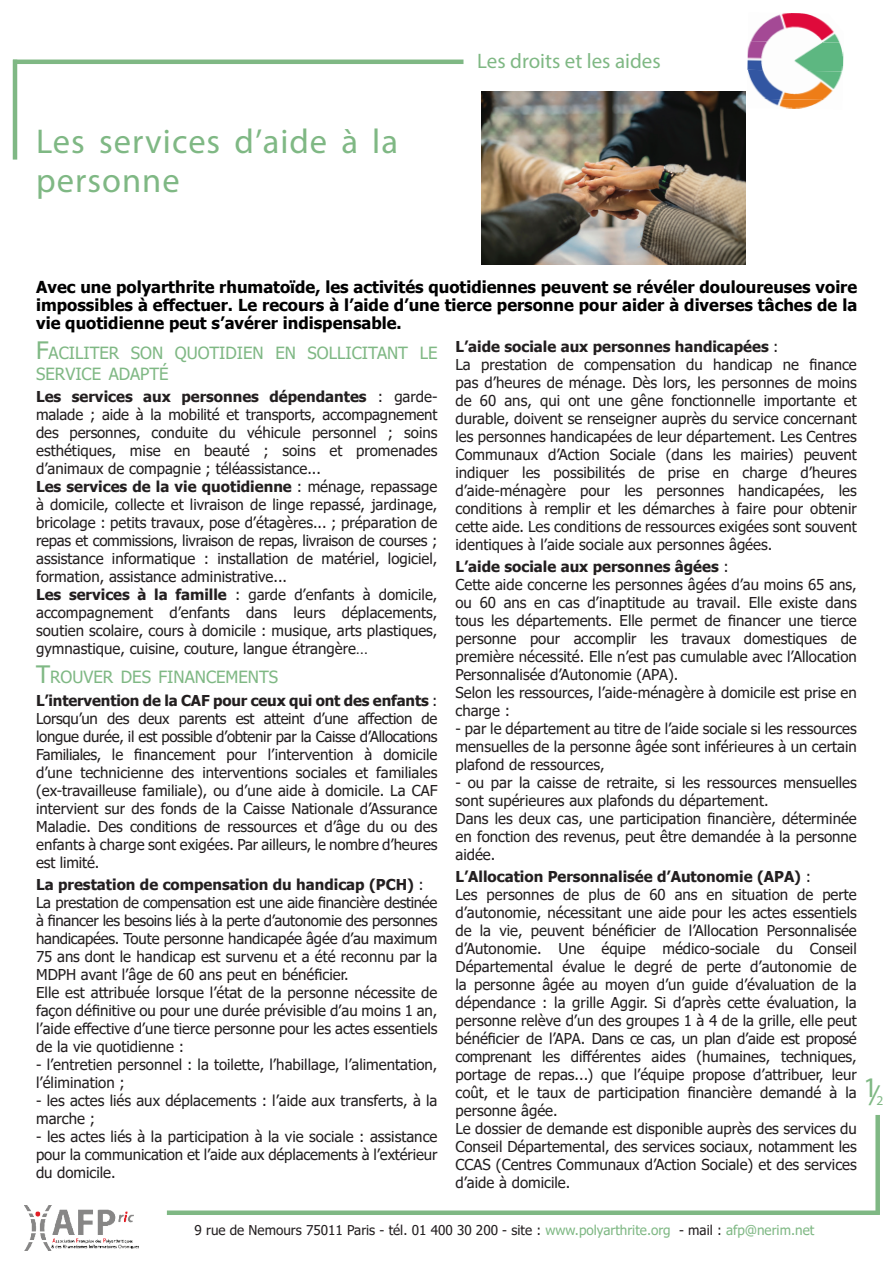
<style>
.page{position:relative;width:893px;height:1263px;background:#fff}
.page>*{position:absolute;margin:0;border:0;box-sizing:border-box;transform-origin:0 0}
.Style_de_paragraphe{font:34.5px/39px "Myriad Pro";letter-spacing:.03em;color:#7fb884}
.t1{font:28.5px "Myriad Pro";color:#7fb884}
.t2{font:21px "Myriad Pro";color:#7fb884}
.Style_de_paragraphe-2{font:16.8px/21px "Tahoma";color:#7fb884}
.t3{font:700 16.5px/18px "Tahoma";color:#000001;text-align:justify}
.Style_de_paragraphe-3{font:15px/18px "Tahoma";color:#231f20;text-align:justify}
.Style_de_paragraphe-4{font:700 15px "Tahoma";color:#231f20}
.t4{font:13.5px "Tahoma";color:#231f20}
.t5{font:13.5px "Myriad Pro";color:#7fb884}
.s1{font-size:24px}
.s2{font-weight:700}
.s3{font-weight:400}
.s4{color:#7fb884}
</style>
<div class="page">
<hr style="left:13px;top:60px;width:450px;height:4px;background:#7fb884">
<hr style="left:13px;top:60px;width:4px;height:100px;background:#7fb884">
<div style="left:167px;top:1210px;width:713px;height:5px;background:#7fb884"></div>
<div style="left:875px;top:1115px;width:5px;height:100px;background:#7fb884"></div>
<img style="left:24px;top:1205px;width:114px;height:45px">
<img style="left:481px;top:91px;width:264px;height:174px">
<img style="left:751px;top:13px;width:89px;height:28px">
<img style="left:747px;top:41px;width:96px;height:68px">
<p class="Style_de_paragraphe" style="left:36px;top:122px;width:363px">Les services d’aide à la personne</p>
<p class="t2" style="left:477px;top:48px;width:185px">Les droits et les aides</p>
<p class="t3" style="left:36px;top:279px;width:823px">Avec une polyarthrite rhumatoïde, les activités quotidiennes peuvent se révéler douloureuses voire impossibles à effectuer. Le recours à l’aide d’une tierce personne pour aider à diverses tâches de la vie quotidienne peut s’avérer indispensable.</p>
<p class="Style_de_paragraphe-2" style="left:36px;top:343px;width:403px"><span class="s1">F</span>ACILITER SON QUOTIDIEN EN SOLLICITANT LE<br>SERVICE ADAPTÉ</p>
<p class="Style_de_paragraphe-3" style="left:36px;top:388px;width:403px"><span class="s2">Les services aux personnes dépendantes</span> : garde&shy;malade ; aide à la mobilité et transports, accompagnement des personnes, conduite du véhicule personnel ; soins esthétiques, mise en beauté ; soins et promenades d’animaux de compagnie ; téléassistance...</p>
<p class="Style_de_paragraphe-3" style="left:36px;top:478px;width:403px"><span class="s2">Les services de la vie quotidienne</span> : ménage, repassage à domicile, collecte et livraison de linge repassé, jardinage, bricolage : petits travaux, pose d’étagères... ; préparation de repas et commissions, livraison de repas, livraison de courses ; assistance informatique : installation de matériel, logiciel, formation, assistance administrative...</p>
<p class="Style_de_paragraphe-3" style="left:36px;top:586px;width:403px"><span class="s2">Les services à la famille</span> : garde d’enfants à domicile, accompagnement d’enfants dans leurs déplacements, soutien scolaire, cours à domicile : musique, arts plastiques, gymnastique, cuisine, couture, langue étrangère…</p>
<p class="Style_de_paragraphe-2" style="left:36px;top:668px;width:244px"><span class="s1">T</span>ROUVER DES FINANCEMENTS</p>
<p class="Style_de_paragraphe-4" style="left:36px;top:690px;width:403px">L’intervention de la CAF pour ceux qui ont des enfants <span class="s3">:</span></p>
<p class="Style_de_paragraphe-3" style="left:36px;top:710px;width:403px">Lorsqu’un des deux parents est atteint d’une affection de longue durée, il est possible d’obtenir par la Caisse d’Allocations Familiales, le financement pour l’intervention à domicile d’une technicienne des interventions sociales et familiales (ex-travailleuse familiale), ou d’une aide à domicile. La CAF intervient sur des fonds de la Caisse Nationale d’Assurance Maladie. Des conditions de ressources et d’âge du ou des enfants à charge sont exigées. Par ailleurs, le nombre d’heures est limité.</p>
<p class="Style_de_paragraphe-4" style="left:36px;top:874px;width:389px">La prestation de compensation du handicap (PCH) <span class="s3">:</span></p>
<p class="Style_de_paragraphe-3" style="left:36px;top:894px;width:403px">La prestation de compensation est une aide financière destinée à financer les besoins liés à la perte d’autonomie des personnes handicapées. Toute personne handicapée âgée d’au maximum 75 ans dont le handicap est survenu et a été reconnu par la MDPH avant l’âge de 60 ans peut en bénéficier.</p>
<p class="Style_de_paragraphe-3" style="left:36px;top:984px;width:403px">Elle est attribuée lorsque l’état de la personne nécessite de façon définitive ou pour une durée prévisible d’au moins 1 an, l’aide effective d’une tierce personne pour les actes essentiels de la vie quotidienne :</p>
<p class="Style_de_paragraphe-3" style="left:36px;top:1056px;width:403px">- l’entretien personnel : la toilette, l’habillage, l’alimentation, l’élimination ;</p>
<p class="Style_de_paragraphe-3" style="left:36px;top:1092px;width:403px">- les actes liés aux déplacements : l’aide aux transferts, à la marche ;</p>
<p class="Style_de_paragraphe-3" style="left:36px;top:1128px;width:403px">- les actes liés à la participation à la vie sociale : assistance pour la communication et l’aide aux déplacements à l’extérieur du domicile.</p>
<p class="Style_de_paragraphe-4" style="left:455px;top:336px;width:324px">L’aide sociale aux personnes handicapées <span class="s3">:</span></p>
<p class="Style_de_paragraphe-3" style="left:455px;top:356px;width:403px">La prestation de compensation du handicap ne finance pas d’heures de ménage. Dès lors, les personnes de moins de 60 ans, qui ont une gêne fonctionnelle importante et durable, doivent se renseigner auprès du service concernant les personnes handicapées de leur département. Les Centres Communaux d’Action Sociale (dans les mairies) peuvent indiquer les possibilités de prise en charge d’heures d’aide-ménagère pour les personnes handicapées, les conditions à remplir et les démarches à faire pour obtenir cette aide. Les conditions de ressources exigées sont souvent identiques à l’aide sociale aux personnes âgées.</p>
<p class="Style_de_paragraphe-4" style="left:455px;top:556px;width:275px">L’aide sociale aux personnes âgées <span class="s3">:</span></p>
<p class="Style_de_paragraphe-3" style="left:455px;top:576px;width:403px">Cette aide concerne les personnes âgées d’au moins 65 ans, ou 60 ans en cas d’inaptitude au travail. Elle existe dans tous les départements. Elle permet de financer une tierce personne pour accomplir les travaux domestiques de première nécessité. Elle n’est pas cumulable avec l’Allocation Personnalisée d’Autonomie (APA).</p>
<p class="Style_de_paragraphe-3" style="left:455px;top:684px;width:403px">Selon les ressources, l’aide-ménagère à domicile est prise en charge :</p>
<p class="Style_de_paragraphe-3" style="left:455px;top:720px;width:403px">- par le département au titre de l’aide sociale si les ressources mensuelles de la personne âgée sont inférieures à un certain plafond de ressources,</p>
<p class="Style_de_paragraphe-3" style="left:455px;top:774px;width:403px">- ou par la caisse de retraite, si les ressources mensuelles sont supérieures aux plafonds du département.</p>
<p class="Style_de_paragraphe-3" style="left:455px;top:810px;width:403px">Dans les deux cas, une participation financière, déterminée en fonction des revenus, peut être demandée à la personne aidée.</p>
<p class="Style_de_paragraphe-4" style="left:455px;top:866px;width:357px">L’Allocation Personnalisée d’Autonomie (APA) <span class="s3">:</span></p>
<p class="Style_de_paragraphe-3" style="left:455px;top:887px;width:403px">Les personnes de plus de 60 ans en situation de perte d’autonomie, nécessitant une aide pour les actes essentiels de la vie, peuvent bénéficier de l’Allocation Personnalisée d’Autonomie. Une équipe médico-sociale du Conseil Départemental évalue le degré de perte d’autonomie de la personne âgée au moyen d’un guide d’évaluation de la dépendance : la grille Aggir. Si d’après cette évaluation, la personne relève d’un des groupes 1 à 4 de la grille, elle peut bénéficier de l’APA. Dans ce cas, un plan d’aide est proposé comprenant les différentes aides (humaines, techniques, portage de repas...) que l’équipe propose d’attribuer, leur coût, et le taux de participation financière demandé à la personne âgée.</p>
<p class="Style_de_paragraphe-3" style="left:455px;top:1121px;width:403px">Le dossier de demande est disponible auprès des services du Conseil Départemental, des services sociaux, notamment les CCAS (Centres Communaux d’Action Sociale) et des services d’aide à domicile.</p>
<p class="t1" style="left:863px;top:1070px;width:16px">1</p>
<p class="t5" style="left:876px;top:1092px;width:8px">2</p>
<p class="t4" style="left:195px;top:1221px;width:621px">9 rue de Nemours 75011 Paris - tél. 01 400 30 200 - site : <span class="s4">www.polyarthrite.org</span> - mail : <span class="s4">afp@nerim.net</span></p>
</div>
